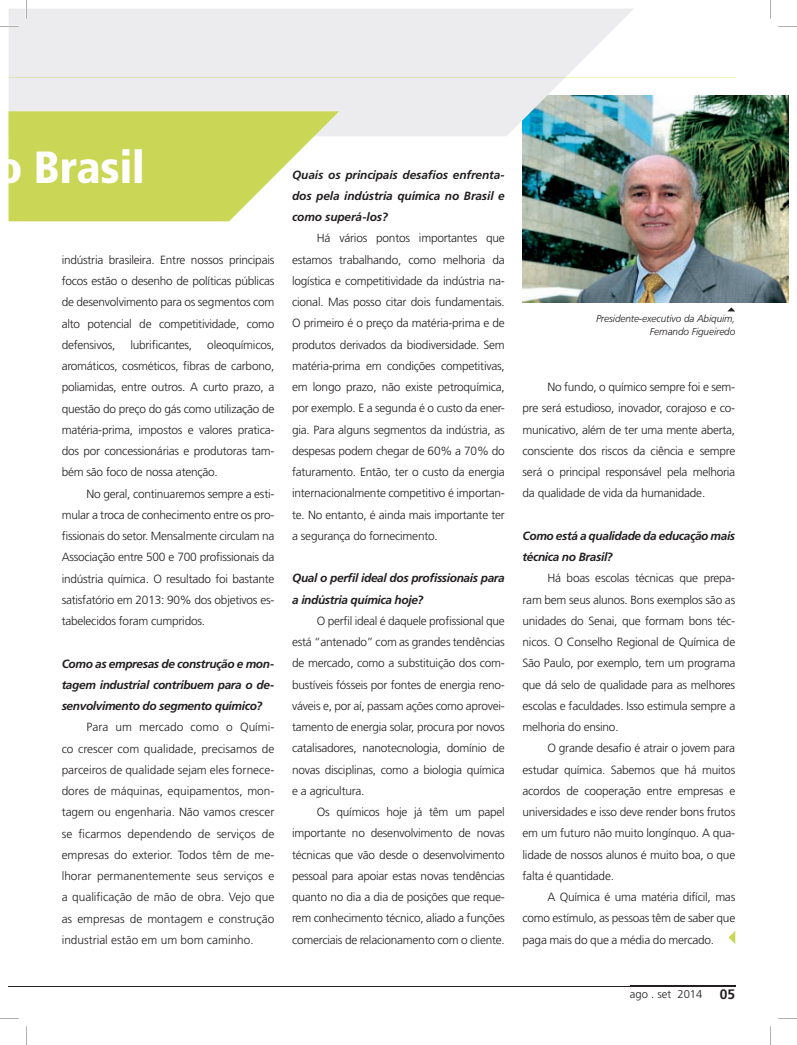
<style>
.page{position:relative;width:797px;height:1045px;background:#fff}
.page>*{position:absolute;margin:0;border:0;box-sizing:border-box;transform-origin:0 0}
.t1{font:900 condensed 45px "Frutiger LT Std";color:#fff}
.t2{font:700 13.75px "Frutiger";color:#231f20}
.t3{font:300 11.88px/21.2px "Frutiger";letter-spacing:-.02em;color:#231f20;text-align:justify}
.t4{font:italic 700 11.88px/21.2px "Frutiger";letter-spacing:-.03em;color:#231f20;text-align:justify}
.t5{font:300 11.25px "Frutiger";color:#231f20}
.t6{font:italic 300 10px/12.5px "Frutiger";letter-spacing:-.01em;color:#231f20;text-align:right}
</style>
<div class="page">
<img style="left:522px;top:95px;width:266px;height:208px">
<svg style="left:9px;top:9px;width:625px;height:127px;background:#e5e9eb"></svg>
<svg style="left:9px;top:111px;width:330px;height:110px;fill:#cad656"></svg>
<svg style="left:9px;top:986px;width:17px;height:1px"></svg>
<hr style="left:26px;top:986px;width:709px;height:1px;background:#231f20">
<svg style="left:728px;top:931px;width:7px;height:13px"></svg>
<hr style="left:565px;top:77px;width:170px;height:1px;background:#d1d551">
<hr style="left:9px;top:77px;width:556px;height:1px;background:#c4c84d">
<svg style="left:728px;top:307px;width:7px;height:4px"></svg>
<hr style="left:630px;top:985px;width:105px;height:1px;background:#231f20">
<svg style="left:770px;top:0;width:1px;height:19px"></svg>
<svg style="left:25px;top:0;width:2px;height:19px"></svg>
<svg style="left:778px;top:26px;width:19px;height:1px"></svg>
<svg style="left:0;top:25px;width:19px;height:2px"></svg>
<svg style="left:778px;top:1018px;width:19px;height:1px"></svg>
<svg style="left:0;top:1018px;width:19px;height:1px"></svg>
<svg style="left:770px;top:1026px;width:1px;height:19px"></svg>
<svg style="left:26px;top:1026px;width:1px;height:19px"></svg>
<h1 class="t1" style="left:-4px;top:140px;width:150px">o Brasil</h1>
<p class="t3" style="left:62px;top:249px;width:214px">indústria brasileira. Entre nossos principais focos estão o desenho de políticas públicas de desenvolvimento para os segmentos com alto potencial de competitividade, como defensivos,</p>
<p class="t3" style="left:130px;top:334px;width:63px">lubrificantes,</p>
<p class="t3" style="left:62px;top:334px;width:214px;text-indent:146px">oleoquímicos, aromáticos, cosméticos, fibras de carbono, poliamidas, entre outros. A curto prazo, a questão do preço do gás como utilização de matéria-prima, impostos e valores pratica&shy;dos por concessionárias e produtoras tam&shy;bém são foco de nossa atenção.</p>
<p class="t3" style="left:62px;top:483px;width:214px;text-indent:25px">No geral, continuaremos sempre a esti&shy;mular a troca de conhecimento entre os pro&shy;fissionais do setor. Mensalmente circulam na Associação entre 500 e 700 profissionais da indústria química. O resultado foi bastante satisfatório em 2013: 90% dos objetivos es&shy;tabelecidos foram cumpridos.</p>
<p class="t4" style="left:62px;top:653px;width:214px">Como as empresas de construção e mon&shy;tagem industrial contribuem para o de&shy;senvolvimento do segmento químico?</p>
<p class="t3" style="left:62px;top:716px;width:214px;text-indent:25px">Para um mercado como o Quími&shy;co crescer com qualidade, precisamos de parceiros de qualidade sejam eles fornece&shy;dores de máquinas, equipamentos, mon&shy;tagem ou engenharia. Não vamos crescer se ficarmos dependendo de serviços de empresas do exterior. Todos têm de me&shy;lhorar permanentemente seus serviços e a qualificação de mão de obra. Vejo que as empresas de montagem e construção industrial estão em um bom caminho.</p>
<p class="t4" style="left:292px;top:164px;width:214px">Quais os principais desafios enfrenta&shy;dos pela indústria química no Brasil e como superá-los?</p>
<p class="t3" style="left:292px;top:228px;width:214px;text-indent:25px">Há vários pontos importantes que estamos trabalhando, como melhoria da logística e competitividade da indústria na&shy;cional. Mas posso citar dois fundamentais.<br>O primeiro é o preço da matéria-prima e de produtos derivados da biodiversidade. Sem matéria-prima em condições competitivas, em longo prazo, não existe petroquímica, por exemplo. E a segunda é o custo da ener&shy;gia. Para alguns segmentos da indústria, as despesas podem chegar de 60% a 70% do faturamento. Então, ter o custo da energia internacionalmente competitivo é importan&shy;te. No entanto, é ainda mais importante ter a segurança do fornecimento.</p>
<p class="t4" style="left:292px;top:567px;width:214px">Qual o perfil ideal dos profissionais para a indústria química hoje?</p>
<p class="t3" style="left:292px;top:610px;width:214px;text-indent:25px">O perfil ideal é daquele profissional que está “antenado” com as grandes tendências de mercado, como a substituição dos com&shy;bustíveis fósseis por fontes de energia reno&shy;váveis e, por aí, passam ações como aprovei&shy;tamento de energia solar, procura por novos catalisadores, nanotecnologia, domínio de novas disciplinas, como a biologia química e a agricultura.</p>
<p class="t3" style="left:292px;top:801px;width:214px;text-indent:25px">Os químicos hoje já têm um papel importante no desenvolvimento de novas técnicas que vão desde o desenvolvimento pessoal para apoiar estas novas tendências quanto no dia a dia de posições que reque&shy;rem conhecimento técnico, aliado a funções comerciais de relacionamento com o cliente.</p>
<p class="t6" style="left:596px;top:312px;width:141px">Presidente-executivo da Abiquim,<br>Fernando Figueiredo</p>
<p class="t3" style="left:522px;top:376px;width:214px;text-indent:25px">No fundo, o químico sempre foi e sem&shy;pre será estudioso, inovador, corajoso e co&shy;municativo, além de ter uma mente aberta, consciente dos riscos da ciência e sempre será o principal responsável pela melhoria da qualidade de vida da humanidade.</p>
<p class="t4" style="left:522px;top:525px;width:214px">Como está a qualidade da educação mais técnica no Brasil?</p>
<p class="t3" style="left:522px;top:567px;width:214px;text-indent:25px">Há boas escolas técnicas que prepa&shy;ram bem seus alunos. Bons exemplos são as unidades do Senai, que formam bons téc&shy;nicos. O Conselho Regional de Química de São Paulo, por exemplo, tem um programa que dá selo de qualidade para as melhores escolas e faculdades. Isso estimula sempre a melhoria do ensino.</p>
<p class="t3" style="left:522px;top:737px;width:214px;text-indent:25px">O grande desafio é atrair o jovem para estudar química. Sabemos que há muitos acordos de cooperação entre empresas e universidades e isso deve render bons frutos em um futuro não muito longínquo. A qua&shy;lidade de nossos alunos é muito boa, o que falta é quantidade.</p>
<p class="t3" style="left:522px;top:886px;width:214px;text-indent:25px">A Química é uma matéria difícil, mas como estímulo, as pessoas têm de saber que paga mais do que a média do mercado.</p>
<p class="t5" style="left:630px;top:988px;width:74px">ago . set 2014</p>
<p class="t2" style="left:720px;top:986px;width:17px">05</p>
</div>
